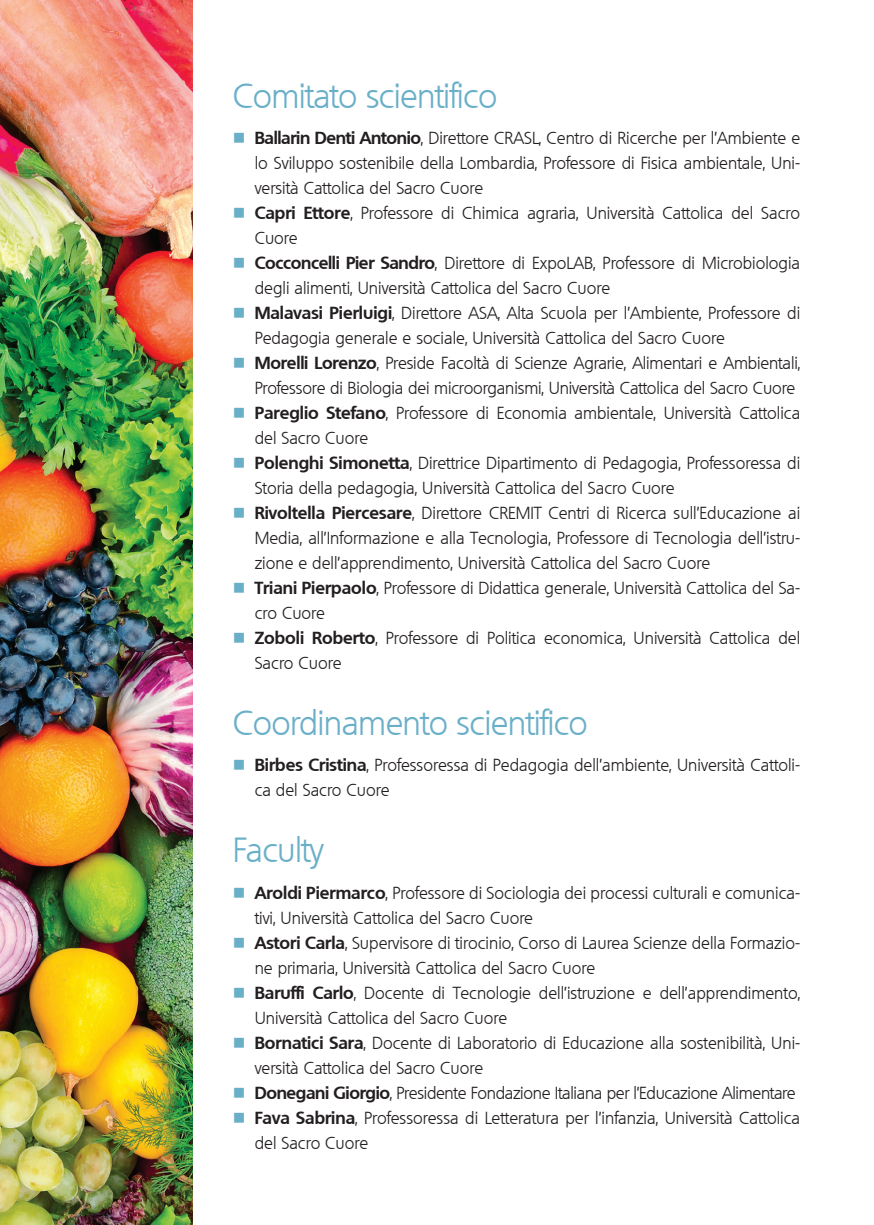
<style>
.page{position:relative;width:874px;height:1225px;background:#fff}
.page>*{position:absolute;margin:0;border:0;box-sizing:border-box;transform-origin:0 0}
.t1{font:300 34px "Quebec";letter-spacing:-.02em;color:#6aafc8}
.t2{font:300 17px/25px "Quebec";color:#231f20}
.t3{font:300 17px "Quebec";letter-spacing:-.02em;color:#231f20}
.s1{color:#6aafc8}
.s2{font-weight:700}
</style>
<div class="page">
<img style="left:0;top:0;width:193px;height:1225px">
<h1 class="t1" style="left:232px;top:74px;width:266px">Comitato scientifico</h1>
<p class="t2" style="left:254px;top:125px;width:546px;text-align:justify;text-indent:-22px"><span class="s1">■</span> <span class="s2">Ballarin Denti Antonio</span>, Direttore CRASL, Centro di Ricerche per l’Ambiente e lo Sviluppo sostenibile della Lombardia, Professore di Fisica ambientale, Uni&shy;versità Cattolica del Sacro Cuore</p>
<p class="t2" style="left:254px;top:200px;width:546px;text-indent:-22px"><span class="s1">■</span> <span class="s2">Capri Ettore</span>, Professore di Chimica agraria, Università Cattolica del Sacro<br>Cuore</p>
<p class="t2" style="left:254px;top:250px;width:546px;text-indent:-22px"><span class="s1">■</span> <span class="s2">Cocconcelli Pier Sandro</span>, Direttore di ExpoLAB, Professore di Microbiologia degli alimenti, Università Cattolica del Sacro Cuore</p>
<p class="t2" style="left:254px;top:300px;width:546px;text-indent:-22px"><span class="s1">■</span> <span class="s2">Malavasi Pierluigi</span>, Direttore ASA, Alta Scuola per l’Ambiente, Professore di<br>Pedagogia generale e sociale, Università Cattolica del Sacro Cuore</p>
<p class="t2" style="left:232px;top:350px;width:568px;text-align:right"><span class="s1">■</span> <span class="s2">Morelli Lorenzo</span>, Preside Facoltà di Scienze Agrarie, Alimentari e Ambientali,<br>Professore di Biologia dei microorganismi, Università Cattolica del Sacro Cuore</p>
<p class="t2" style="left:254px;top:400px;width:546px;text-indent:-22px"><span class="s1">■</span> <span class="s2">Pareglio Stefano</span>, Professore di Economia ambientale, Università Cattolica del Sacro Cuore</p>
<p class="t2" style="left:254px;top:450px;width:546px;text-indent:-22px"><span class="s1">■</span> <span class="s2">Polenghi Simonetta</span>, Direttrice Dipartimento di Pedagogia, Professoressa di<br>Storia della pedagogia, Università Cattolica del Sacro Cuore</p>
<p class="t2" style="left:254px;top:501px;width:546px;text-align:justify;text-indent:-22px"><span class="s1">■</span> <span class="s2">Rivoltella Piercesare</span>, Direttore CREMIT Centri di Ricerca sull’Educazione ai Media, all’Informazione e alla Tecnologia, Professore di Tecnologia dell’istru&shy;zione e dell’apprendimento, Università Cattolica del Sacro Cuore</p>
<p class="t2" style="left:254px;top:576px;width:546px;text-indent:-22px"><span class="s1">■</span> <span class="s2">Triani Pierpaolo</span>, Professore di Didattica generale, Università Cattolica del Sa&shy;cro Cuore</p>
<p class="t2" style="left:254px;top:626px;width:546px;text-indent:-22px"><span class="s1">■</span> <span class="s2">Zoboli Roberto</span>, Professore di Politica economica, Università Cattolica del<br>Sacro Cuore</p>
<h1 class="t1" style="left:232px;top:701px;width:356px">Coordinamento scientifico</h1>
<p class="t2" style="left:254px;top:753px;width:546px;text-indent:-22px"><span class="s1">■</span> <span class="s2">Birbes Cristina</span>, Professoressa di Pedagogia dell’ambiente, Università Cattoli&shy;ca del Sacro Cuore</p>
<h1 class="t1" style="left:232px;top:828px;width:92px">Faculty</h1>
<p class="t2" style="left:254px;top:880px;width:546px;text-indent:-22px"><span class="s1">■</span> <span class="s2">Aroldi Piermarco</span>, Professore di Sociologia dei processi culturali e comunica&shy;tivi, Università Cattolica del Sacro Cuore</p>
<p class="t2" style="left:254px;top:930px;width:546px;text-indent:-22px"><span class="s1">■</span> <span class="s2">Astori Carla</span>, Supervisore di tirocinio, Corso di Laurea Scienze della Formazio&shy;ne primaria, Università Cattolica del Sacro Cuore</p>
<p class="t2" style="left:254px;top:980px;width:546px;text-indent:-22px"><span class="s1">■</span> <span class="s2">Baruffi Carlo</span>, Docente di Tecnologie dell’istruzione e dell’apprendimento,<br>Università Cattolica del Sacro Cuore</p>
<p class="t2" style="left:254px;top:1030px;width:546px;text-indent:-22px"><span class="s1">■</span> <span class="s2">Bornatici Sara</span>, Docente di Laboratorio di Educazione alla sostenibilità, Uni&shy;versità Cattolica del Sacro Cuore</p>
<p class="t3" style="left:232px;top:1081px;width:564px"><span class="s1">■</span> <span class="s2">Donegani Giorgio</span>, Presidente Fondazione Italiana per l’Educazione Alimentare</p>
<p class="t2" style="left:254px;top:1105px;width:546px;text-indent:-22px"><span class="s1">■</span> <span class="s2">Fava Sabrina</span>, Professoressa di Letteratura per l’infanzia, Università Cattolica del Sacro Cuore</p>
</div>
